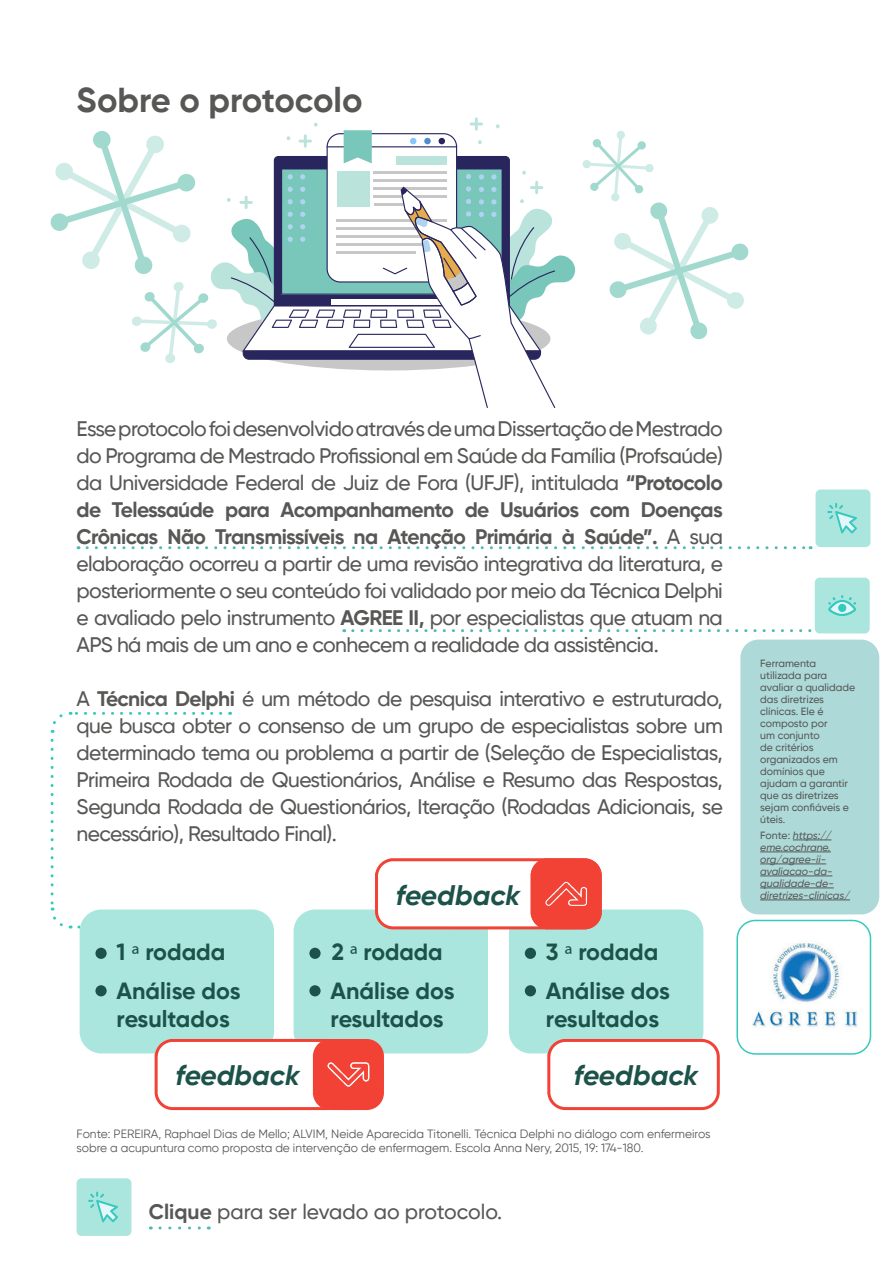
<style>
.page{position:relative;width:893px;height:1263px;background:#fff}
.page>*{position:absolute;margin:0;border:0;box-sizing:border-box;transform-origin:0 0}
.t1{font:700 34.5px "Gilroy";color:#575756}
.t2{font:italic 700 28.2px "Gilroy";color:#1c524a}
.t3{font:700 23.4px/38.8px "Gilroy";color:#1c524a}
.t4{font:500 21px/27px "Gilroy";letter-spacing:-.03em;color:#575756;text-align:justify}
.t5{font:500 21px "Gilroy";color:#575756}
.t6{font:12px/13.5px "Gilroy";color:#575756}
.t7{font:500 10.5px/12px "Gilroy";color:#575756}
.t8{font:italic 500 10.5px/12px "Gilroy";color:#575756}
.s1{font-weight:700}
.s2{font-family:"Myriad Pro";font-weight:400}
.s3{font-style:normal}
</style>
<div class="page">
<svg style="left:160px;top:1226px;width:49px;height:3px"></svg>
<div style="left:77px;top:1178px;width:54px;height:58px;background:#abe6de;border-radius:5px"></div>
<svg style="left:88px;top:1192px;width:30px;height:30px"></svg>
<img style="left:752px;top:943px;width:106px;height:85px">
<div style="left:736px;top:920px;width:135px;height:135px;border:2px solid #36c9bd;border-radius:18px"></div>
<svg style="left:87px;top:546px;width:724px;height:3px"></svg>
<div style="left:815px;top:489px;width:55px;height:58px;background:#abe6de;border-radius:5px"></div>
<svg style="left:827px;top:503px;width:30px;height:31px"></svg>
<svg style="left:50px;top:712px;width:171px;height:21px"></svg>
<svg style="left:50px;top:740px;width:21px;height:189px"></svg>
<div style="left:80px;top:909px;width:194px;height:144px;background:#abe6de;border-radius:22px"></div>
<div style="left:95px;top:948px;width:12px;height:11px;background:#1c524a;border-radius:50%"></div>
<div style="left:95px;top:985px;width:12px;height:11px;background:#1c524a;border-radius:50%"></div>
<div style="left:294px;top:909px;width:194px;height:144px;background:#abe6de;border-radius:22px"></div>
<div style="left:309px;top:948px;width:12px;height:11px;background:#1c524a;border-radius:50%"></div>
<div style="left:309px;top:985px;width:12px;height:11px;background:#1c524a;border-radius:50%"></div>
<div style="left:509px;top:909px;width:194px;height:144px;background:#abe6de;border-radius:22px"></div>
<div style="left:525px;top:948px;width:11px;height:11px;background:#1c524a;border-radius:50%"></div>
<div style="left:525px;top:985px;width:11px;height:11px;background:#1c524a;border-radius:50%"></div>
<svg style="left:153px;top:1037px;width:231px;height:74px"></svg>
<svg style="left:373px;top:858px;width:229px;height:72px"></svg>
<svg style="left:546px;top:1037px;width:174px;height:74px"></svg>
<svg style="left:50px;top:117px;width:525px;height:291px"></svg>
<svg style="left:582px;top:131px;width:167px;height:208px"></svg>
<svg style="left:353px;top:629px;width:463px;height:3px"></svg>
<div style="left:815px;top:578px;width:55px;height:55px;background:#abe6de;border-radius:5px"></div>
<svg style="left:828px;top:595px;width:28px;height:21px"></svg>
<div style="left:838px;top:604px;width:8px;height:8px;background:#36c9bd;border-radius:50%"></div>
<div style="left:740px;top:640px;width:139px;height:274px;background:#addad8;border-radius:18px"></div>
<hr style="left:793px;top:840px;width:38px;height:1px;background:#575756">
<hr style="left:760px;top:852px;width:71px;height:1px;background:#575756">
<hr style="left:760px;top:864px;width:66px;height:1px;background:#575756">
<hr style="left:760px;top:876px;width:72px;height:1px;background:#575756">
<hr style="left:760px;top:888px;width:74px;height:1px;background:#575756">
<hr style="left:760px;top:900px;width:90px;height:1px;background:#575756">
<h1 class="t1" style="left:77px;top:78px;width:288px">Sobre o protocolo</h1>
<p class="t4" style="left:77px;top:415px;width:648px">Esse protocolo foi desenvolvido através de uma Dissertação de Mestrado do Programa de Mestrado Profissional em Saúde da Família (Profsaúde) da Universidade Federal de Juiz de Fora (UFJF), intitulada <span class="s1">“Protocolo de Telessaúde para Acompanhamento de Usuários com Doenças Crônicas Não Transmissíveis na Atenção Primária à Saúde”.</span> A sua elaboração ocorreu a partir de uma revisão integrativa da literatura, e posteriormente o seu conteúdo foi validado por meio da Técnica Delphi e avaliado pelo instrumento <span class="s1">AGREE II,</span> por especialistas que atuam na APS há mais de um ano e conhecem a realidade da assistência.</p>
<p class="t4" style="left:77px;top:685px;width:648px">A <span class="s1">Técnica Delphi</span> é um método de pesquisa interativo e estruturado, que busca obter o consenso de um grupo de especialistas sobre um determinado tema ou problema a partir de (Seleção de Especialistas, Primeira Rodada de Questionários, Análise e Resumo das Respostas, Segunda Rodada de Questionários, Iteração (Rodadas Adicionais, se necessário), Resultado Final).</p>
<p class="t3" style="left:117px;top:932px;width:126px">1 <span class="s2">ª</span> rodada<br>Análise dos</p>
<p class="t3" style="left:117px;top:999px;width:115px">resultados</p>
<h2 class="t2" style="left:175px;top:1058px;width:126px">feedback</h2>
<h2 class="t2" style="left:396px;top:877px;width:126px">feedback</h2>
<p class="t3" style="left:330px;top:932px;width:126px">2 <span class="s2">ª</span> rodada<br>Análise dos</p>
<p class="t3" style="left:330px;top:999px;width:115px">resultados</p>
<p class="t3" style="left:546px;top:932px;width:126px">3 <span class="s2">ª</span> rodada<br>Análise dos</p>
<p class="t3" style="left:546px;top:999px;width:115px">resultados</p>
<h2 class="t2" style="left:574px;top:1058px;width:126px">feedback</h2>
<p class="t6" style="left:77px;top:1127px;width:636px">Fonte: PEREIRA, Raphael Dias de Mello; ALVIM, Neide Aparecida Titonelli. Técnica Delphi no diálogo com enfermeiros sobre a acupuntura como proposta de intervenção de enfermagem. Escola Anna Nery, 2015, 19: 174-180.</p>
<p class="t5" style="left:149px;top:1199px;width:355px"><span class="s1">Clique</span> para ser levado ao protocolo.</p>
<p class="t7" style="left:760px;top:657px;width:97px">Ferramenta utilizada para avaliar a qualidade das diretrizes clínicas. Ele é composto por<br>um conjunto<br>de critérios organizados em domínios que ajudam a garantir que as diretrizes sejam confiáveis e úteis.</p>
<p class="t8" style="left:760px;top:829px;width:91px"><span class="s3">Fonte:</span> https:// eme.cochrane. org/agree-ii&shy;avaliacao-da&shy;qualidade-de&shy;diretrizes-clinicas/</p>
</div>
